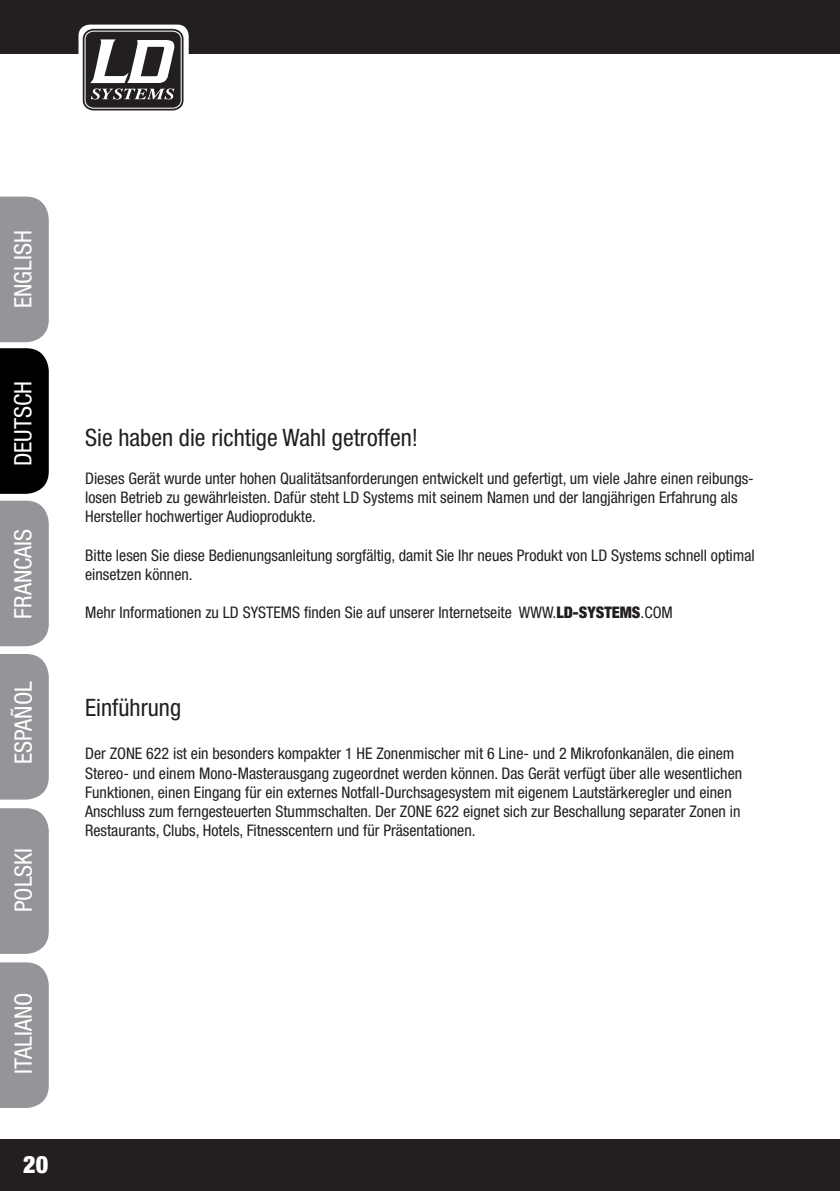
<style>
.page{position:relative;width:840px;height:1191px;background:#fff}
.page>*{position:absolute;margin:0;border:0;box-sizing:border-box;transform-origin:0 0}
.t1{font:condensed 24px "Helvetica Neue LT Std";color:#fff}
.t2{font:condensed 24px "Helvetica Neue LT Pro";color:#231f20}
.t3{font:900 condensed 24px "Helvetica Neue LT Std";color:#fff}
.t4{font:condensed 16px/19.2px "Helvetica Neue LT Pro";color:#231f20}
.s1{font-weight:900}
</style>
<div class="page">
<div style="left:0;top:1138px;width:839px;height:53px;background:#231f20"></div>
<div style="left:0;top:0;width:839px;height:54px;background:#231f20"></div>
<svg style="left:78px;top:25px;width:111px;height:91px"></svg>
<svg style="left:83px;top:29px;width:100px;height:81px"></svg>
<div style="left:0;top:348px;width:49px;height:146px;background:#000"></div>
<div style="left:0;top:197px;width:49px;height:145px;background:#939598"></div>
<div style="left:0;top:654px;width:49px;height:145px;background:#939598"></div>
<div style="left:0;top:500px;width:49px;height:146px;background:#939598"></div>
<div style="left:0;top:808px;width:49px;height:146px;background:#939598"></div>
<div style="left:0;top:962px;width:49px;height:146px;background:#939598"></div>
<h1 class="t1" style="left:9px;top:308px;width:79px;rotate:-90deg">ENGLISH</h1>
<h1 class="t1" style="left:9px;top:466px;width:87px;rotate:-90deg">DEUTSCH</h1>
<h1 class="t1" style="left:9px;top:618px;width:91px;rotate:-90deg">FRANCAIS</h1>
<h1 class="t1" style="left:9px;top:764px;width:83px;rotate:-90deg">español</h1>
<h1 class="t1" style="left:9px;top:905px;width:91px;rotate:-90deg">FRANCAIS</h1>
<h1 class="t1" style="left:9px;top:912px;width:66px;rotate:-90deg">POLSKI</h1>
<h1 class="t1" style="left:9px;top:1078px;width:91px;rotate:-90deg">FRANCAIS</h1>
<h1 class="t1" style="left:9px;top:1073px;width:80px;rotate:-90deg">ITALIANO</h1>
<h1 class="t3" style="left:23px;top:1149px;width:26px">20</h1>
<h1 class="t2" style="left:85px;top:423px;width:334px">Sie haben die richtige Wahl getroffen!</h1>
<p class="t4" style="left:85px;top:468px;width:670px">Dieses Gerät wurde unter hohen Qualitätsanforderungen entwickelt und gefertigt, um viele Jahre einen reibungs&shy;losen Betrieb zu gewährleisten. Dafür steht LD Systems mit seinem Namen und der langjährigen Erfahrung als<br>Hersteller hochwertiger Audioprodukte.</p>
<p class="t4" style="left:85px;top:545px;width:670px">Bitte lesen Sie diese Bedienungsanleitung sorgfältig, damit Sie Ihr neues Produkt von LD Systems schnell optimal einsetzen können.</p>
<p class="t4" style="left:85px;top:603px;width:589px">Mehr Informationen zu LD SYSTEMS finden Sie auf unserer Internetseite WWW.<span class="s1">LD-SYSTEMS</span>.COM</p>
<h1 class="t2" style="left:85px;top:693px;width:97px">Einführung</h1>
<p class="t4" style="left:85px;top:744px;width:658px">Der ZONE 622 ist ein besonders kompakter 1 HE Zonenmischer mit 6 Line- und 2 Mikrofonkanälen, die einem Stereo- und einem Mono-Masterausgang zugeordnet werden können. Das Gerät verfügt über alle wesentlichen Funktionen, einen Eingang für ein externes Notfall-Durchsagesystem mit eigenem Lautstärkeregler und einen Anschluss zum ferngesteuerten Stummschalten. Der ZONE 622 eignet sich zur Beschallung separater Zonen in Restaurants, Clubs, Hotels, Fitnesscentern und für Präsentationen.</p>
</div>
